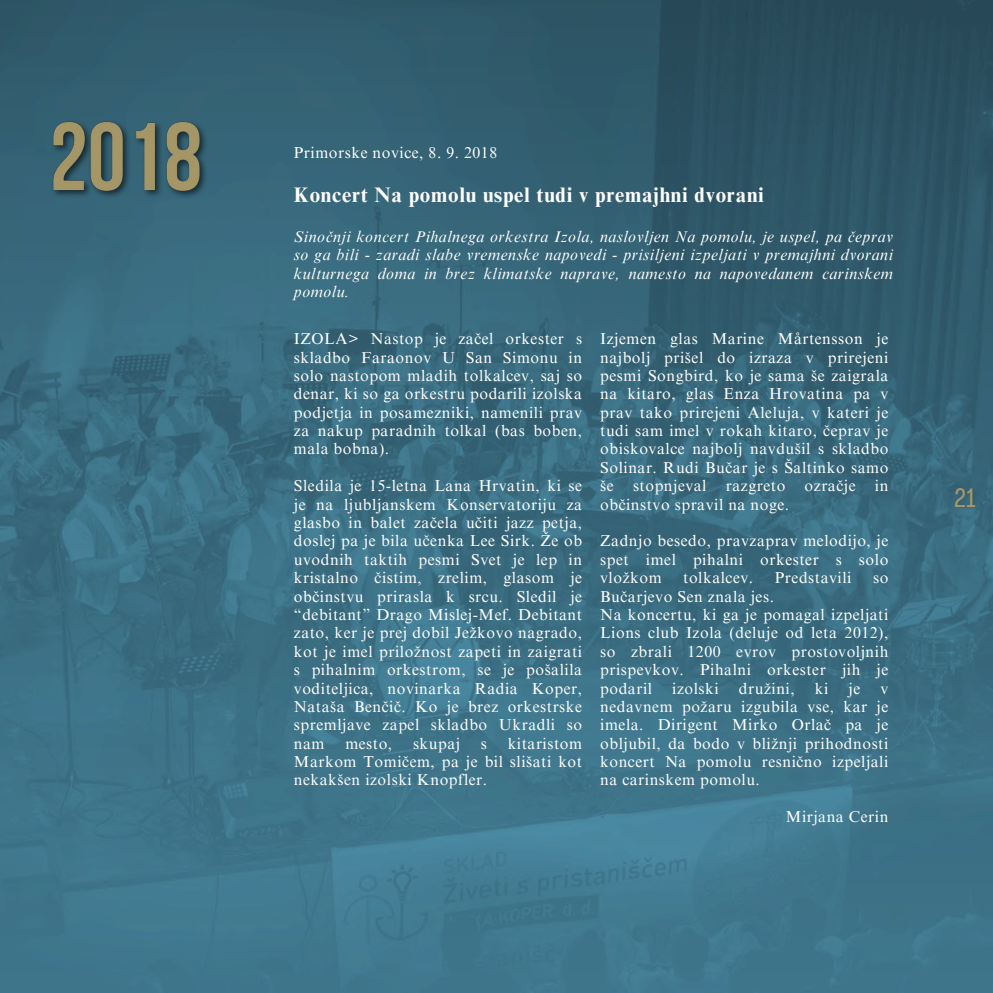
<style>
.page{position:relative;width:993px;height:993px;background:#fff}
.page>*{position:absolute;margin:0;border:0;box-sizing:border-box;transform-origin:0 0}
.t1{font:26.25px "Agrandir Tight";color:#a69767}
.t2{font:700 21px "Times NRMT Pro";letter-spacing:.035em;color:#fff}
.t3{font:15.75px/18.4px "Times NRMT Pro";letter-spacing:.035em;color:#fff;text-align:justify}
.t4{font:italic 15.75px/18.4px "Times NRMT Pro";letter-spacing:.035em;color:#fff;text-align:justify}
</style>
<div class="page">
<img style="left:0;top:0;width:992px;height:992px">
<img style="left:46px;top:115px;width:165px;height:100px">
<p class="t3" style="left:294px;top:145px;width:205px">Primorske novice, 8. 9. 2018</p>
<p class="t2" style="left:294px;top:187px;width:471px">Koncert Na pomolu uspel tudi v premajhni dvorani</p>
<p class="t4" style="left:294px;top:229px;width:600px">Sinočnji koncert Pihalnega orkestra Izola, naslovljen Na pomolu, je uspel, pa čeprav so ga bili - zaradi slabe vremenske napovedi - prisiljeni izpeljati v premajhni dvorani kulturnega doma in brez klimatske naprave, namesto na napovedanem carinskem pomolu.</p>
<p class="t3" style="left:294px;top:331px;width:289px">IZOLA&gt; Nastop je začel orkester s skladbo Faraonov U San Simonu in solo nastopom mladih tolkalcev, saj so denar, ki so ga orkestru podarili izolska podjetja in posamezniki, namenili prav za nakup paradnih tolkal (bas boben, mala bobna).</p>
<p class="t3" style="left:294px;top:478px;width:289px">Sledila je 15-letna Lana Hrvatin, ki se je na ljubljanskem Konservatoriju za glasbo in balet začela učiti jazz petja, doslej pa je bila učenka Lee Sirk. Že ob uvodnih taktih pesmi Svet je lep in kristalno čistim, zrelim, glasom je občinstvu prirasla k srcu. Sledil je “debitant” Drago Mislej-Mef. Debitant zato, ker je prej dobil Ježkovo nagrado, kot je imel priložnost zapeti in zaigrati s pihalnim orkestrom, se je pošalila voditeljica, novinarka Radia Koper, Nataša Benčič. Ko je brez orkestrske spremljave zapel skladbo Ukradli so nam</p>
<p class="t3" style="left:294px;top:736px;width:289px;text-indent:214px">kitaristom Markom Tomičem, pa je bil slišati kot nekakšen izolski Knopfler.</p>
<p class="t3" style="left:345px;top:736px;width:48px">mesto,</p>
<p class="t3" style="left:413px;top:736px;width:49px">skupaj</p>
<p class="t3" style="left:481px;top:736px;width:8px">s</p>
<h3 class="t3" style="left:600px;top:331px;width:289px">Izjemen glas Marine Mårtensson je najbolj prišel do izraza v prirejeni pesmi Songbird, ko je sama še zaigrala na kitaro, glas Enza Hrovatina pa v prav tako prirejeni Aleluja, v kateri je tudi sam imel v rokah kitaro, čeprav je obiskovalce najbolj navdušil s skladbo Solinar. Rudi Bučar je s Šaltinko samo še stopnjeval razgreto ozračje in občinstvo spravil na noge.</h3>
<p class="t3" style="left:600px;top:533px;width:289px">Zadnjo besedo, pravzaprav melodijo, je spet imel pihalni orkester s solo vložkom</p>
<p class="t3" style="left:683px;top:570px;width:71px">tolkalcev.</p>
<p class="t3" style="left:774px;top:570px;width:78px">Predstavili</p>
<p class="t3" style="left:872px;top:570px;width:17px">so</p>
<p class="t3" style="left:600px;top:589px;width:175px">Bučarjevo Sen znala jes.</p>
<p class="t3" style="left:600px;top:607px;width:289px">Na koncertu, ki ga je pomagal izpeljati Lions club Izola (deluje od leta 2012), so zbrali 1200 evrov prostovoljnih prispevkov. Pihalni orkester jih je podaril</p>
<p class="t3" style="left:672px;top:680px;width:48px">izolski</p>
<p class="t3" style="left:738px;top:680px;width:57px">družini,</p>
<p class="t3" style="left:814px;top:680px;width:15px">ki</p>
<p class="t3" style="left:848px;top:680px;width:13px">je</p>
<p class="t3" style="left:600px;top:680px;width:289px;text-indent:280px">v nedavnem požaru izgubila vse, kar je imela. Dirigent Mirko Orlač pa je obljubil, da bodo v bližnji prihodnosti koncert Na pomolu resnično izpeljali na carinskem pomolu.</p>
<p class="t3" style="left:785px;top:809px;width:104px">Mirjana Cerin</p>
<h1 class="t1" style="left:953px;top:487px;width:23px">21</h1>
</div>
